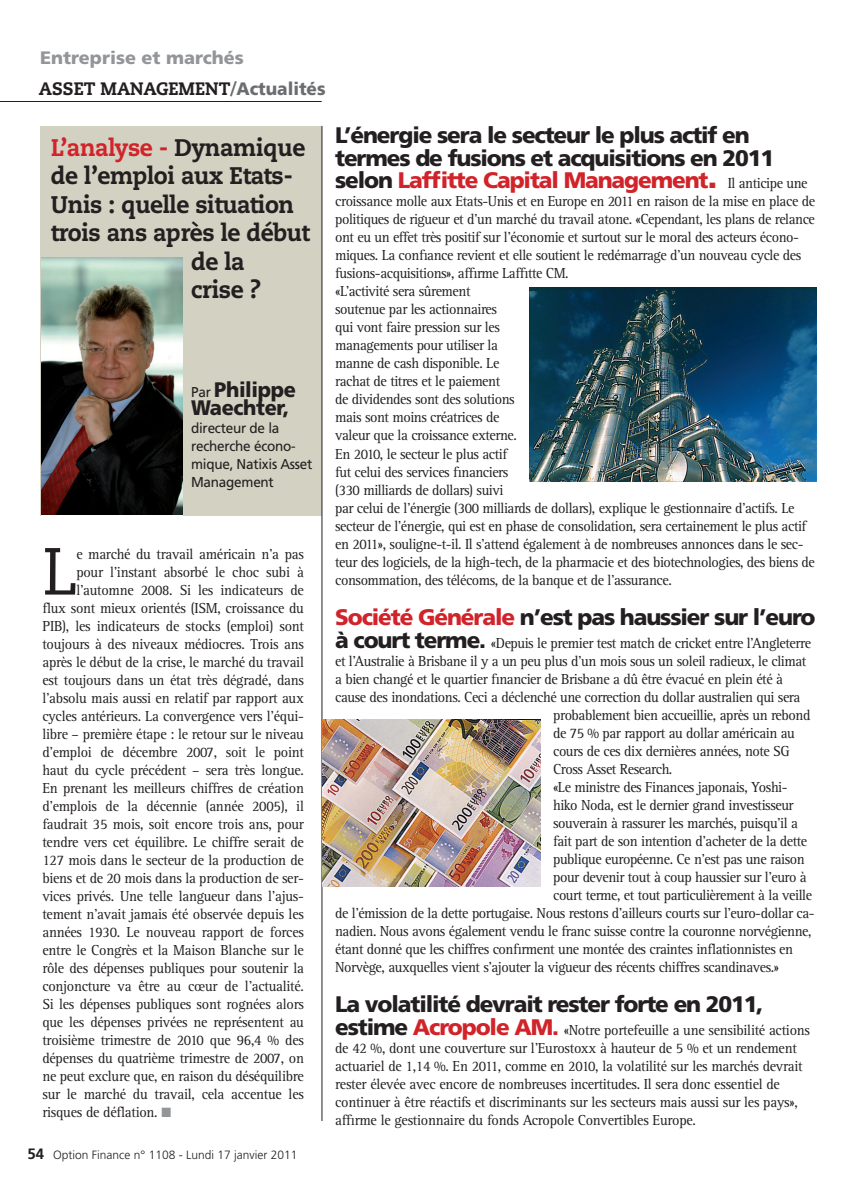
<style>
.page{position:relative;width:865px;height:1189px;background:#fff}
.page>*{position:absolute;margin:0;border:0;box-sizing:border-box;transform-origin:0 0}
.t1{font:66.45px "Caecilia";color:#231f20;scale:.95 1}
.t2{font:800 24px "Caecilia";letter-spacing:-.02em;color:#231f20;scale:.95 1}
.t3{font:800 24px "Caecilia";letter-spacing:-.02em;color:#d1232a;scale:.95 1}
.t4{font:900 22.5px/22.5px "Frutiger";letter-spacing:-.05em;color:#231f20}
.t5{font:900 21px/18px "Frutiger";letter-spacing:-.02em;color:#231f20;scale:.95 1}
.t6{font:800 18px "Caecilia";color:#231f20;scale:.95 1}
.t7{font:900 18px "Frutiger";color:#939598}
.t8{font:15px/18px "Rotis Serif";letter-spacing:-.03em;color:#231f20;scale:.95 1}
.t9{font:14.25px/18px "Frutiger";letter-spacing:-.02em;color:#231f20;scale:.95 1}
.t10{font:300 12px "Frutiger";color:#231f20}
.s1{color:#6c6d70}
.s2{font-family:"Frutiger";font-weight:900;color:#6c6d70}
.s3{color:#231f20}
.s4{font-weight:400;font-size:14.25px}
.s5{color:#939598}
.s6{font-weight:700;font-size:15px}
.s7{color:#d1232a}
.s8{font-size:33px;color:#d1232a}
.s9{font-family:"Rotis Serif";font-weight:400;font-size:15px}
.s10{font-family:"Frutiger";font-weight:900;font-size:22.5px}
.s11{font-family:"Frutiger";font-weight:900;font-size:22.5px;color:#d1232a}
</style>
<div class="page">
<hr style="left:0;top:101px;width:322px;height:1px;background:#231f20">
<div style="left:40px;top:126px;width:282px;height:389px;background:#d2d1c2"></div>
<div style="left:41px;top:257px;width:142px;height:265px;background:#fff"></div>
<img style="left:41px;top:257px;width:142px;height:257px">
<hr style="left:322px;top:126px;width:1px;height:995px;background:#231f20">
<img style="left:530px;top:288px;width:286px;height:194px">
<img style="left:322px;top:720px;width:218px;height:167px">
<p class="t7" style="left:40px;top:51px;width:205px">Entreprise et marchés</p>
<p class="t6" style="left:39px;top:81px;width:303px">ASSET MANAGEMENT<span class="s1">/</span><span class="s2">Actualités</span></p>
<h2 class="t3" style="left:51px;top:137px;width:269px">L’analyse - <span class="s3">Dynamique</span></h2>
<h2 class="t2" style="left:51px;top:166px;width:256px">de l’emploi aux Etats-</h2>
<h2 class="t2" style="left:51px;top:194px;width:258px">Unis : quelle situation</h2>
<h2 class="t2" style="left:51px;top:223px;width:274px">trois ans après le début</h2>
<h2 class="t2" style="left:191px;top:251px;width:58px">de la</h2>
<h2 class="t2" style="left:191px;top:280px;width:75px">crise ?</h2>
<h3 class="t5" style="left:191px;top:382px;width:112px"><span class="s4">Par</span> Philippe<br>Waechter,</h3>
<p class="t9" style="left:191px;top:420px;width:129px">directeur de la recherche écono&shy;mique, Natixis Asset<br>Management</p>
<h1 class="t1" style="left:42px;top:543px;width:38px">L</h1>
<p class="t8" style="left:76px;top:546px;width:241px">e marché du travail américain n’a pas</p>
<p class="t8" style="left:76px;top:564px;width:241px">pour l’instant absorbé le choc subi à</p>
<p class="t8" style="left:76px;top:582px;width:241px">l’automne 2008. Si les indicateurs de</p>
<p class="t8" style="left:42px;top:600px;width:277px">flux sont mieux orientés (ISM, croissance du</p>
<p class="t8" style="left:42px;top:618px;width:277px">PIB), les indicateurs de stocks (emploi) sont</p>
<p class="t8" style="left:42px;top:636px;width:277px">toujours à des niveaux médiocres. Trois ans</p>
<p class="t8" style="left:42px;top:654px;width:277px">après le début de la crise, le marché du travail</p>
<p class="t8" style="left:42px;top:672px;width:277px">est toujours dans un état très dégradé, dans</p>
<p class="t8" style="left:42px;top:690px;width:277px">l’absolu mais aussi en relatif par rapport aux</p>
<p class="t8" style="left:42px;top:708px;width:277px">cycles antérieurs. La convergence vers l’équi-</p>
<p class="t8" style="left:42px;top:726px;width:277px">libre – première étape : le retour sur le niveau</p>
<p class="t8" style="left:42px;top:744px;width:277px">d’emploi de décembre 2007, soit le point</p>
<p class="t8" style="left:42px;top:762px;width:277px">haut du cycle précédent – sera très longue.</p>
<p class="t8" style="left:42px;top:780px;width:277px">En prenant les meilleurs chiffres de création</p>
<p class="t8" style="left:42px;top:798px;width:277px">d’emplois de la décennie (année 2005), il</p>
<p class="t8" style="left:42px;top:816px;width:277px">faudrait 35 mois, soit encore trois ans, pour</p>
<p class="t8" style="left:42px;top:834px;width:277px">tendre vers cet équilibre. Le chiffre serait de</p>
<p class="t8" style="left:42px;top:852px;width:277px">127 mois dans le secteur de la production de</p>
<p class="t8" style="left:42px;top:870px;width:277px">biens et de 20 mois dans la production de ser-</p>
<p class="t8" style="left:42px;top:888px;width:277px">vices privés. Une telle langueur dans l’ajus-</p>
<p class="t8" style="left:42px;top:906px;width:277px">tement n’avait jamais été observée depuis les</p>
<p class="t8" style="left:42px;top:924px;width:277px">années 1930. Le nouveau rapport de forces</p>
<p class="t8" style="left:42px;top:942px;width:277px">entre le Congrès et la Maison Blanche sur le</p>
<p class="t8" style="left:42px;top:960px;width:277px">rôle des dépenses publiques pour soutenir la</p>
<p class="t8" style="left:42px;top:978px;width:277px">conjoncture va être au cœur de l’actualité.</p>
<p class="t8" style="left:42px;top:996px;width:277px">Si les dépenses publiques sont rognées alors</p>
<p class="t8" style="left:42px;top:1014px;width:277px">que les dépenses privées ne représentent au</p>
<p class="t8" style="left:42px;top:1032px;width:277px">troisième trimestre de 2010 que 96,4 % des</p>
<p class="t8" style="left:42px;top:1050px;width:277px">dépenses du quatrième trimestre de 2007, on</p>
<p class="t8" style="left:42px;top:1068px;width:277px">ne peut exclure que, en raison du déséquilibre</p>
<p class="t8" style="left:42px;top:1086px;width:277px">sur le marché du travail, cela accentue les</p>
<p class="t8" style="left:42px;top:1104px;width:137px">risques de déflation. <span class="s5">■</span></p>
<p class="t10" style="left:28px;top:1150px;width:271px"><span class="s6">54</span> Option Finance n° 1108 - Lundi 17 janvier 2011</p>
<h3 class="t4" style="left:335px;top:126px;width:474px">L’énergie sera le secteur le plus actif en termes de fusions et acquisitions en 2011 selon <span class="s7">Laffitte Capital Management</span><span class="s8">.</span> <span class="s9">Il anticipe une</span></h3>
<p class="t8" style="left:335px;top:194px;width:507px">croissance molle aux Etats-Unis et en Europe en 2011 en raison de la mise en place de politiques de rigueur et d’un marché du travail atone. «Cependant, les plans de relance ont eu un effet très positif sur l’économie et surtout sur le moral des acteurs écono&shy;miques. La confiance revient et elle soutient le redémarrage d’un nouveau cycle des fusions-acquisitions», affirme Laffitte CM.<br>«L’activité sera sûrement<br>soutenue par les actionnaires<br>qui vont faire pression sur les<br>managements pour utiliser la<br>manne de cash disponible. Le<br>rachat de titres et le paiement<br>de dividendes sont des solutions<br>mais sont moins créatrices de<br>valeur que la croissance externe.<br>En 2010, le secteur le plus actif<br>fut celui des services financiers<br>(330 milliards de dollars) suivi<br>par celui de l’énergie (300 milliards de dollars), explique le gestionnaire d’actifs. Le secteur de l’énergie, qui est en phase de consolidation, sera certainement le plus actif en 2011», souligne-t-il. Il s’attend également à de nombreuses annonces dans le sec&shy;teur des logiciels, de la high-tech, de la pharmacie et des biotechnologies, des biens de consommation, des télécoms, de la banque et de l’assurance.</p>
<h3 class="t4" style="left:335px;top:608px;width:482px"><span class="s7">Société Générale</span> n’est pas haussier sur l’euro</h3>
<p class="t8" style="left:335px;top:635px;width:502px"><span class="s10">à court terme.</span> «Depuis le premier test match de cricket entre l’Angleterre</p>
<p class="t8" style="left:335px;top:653px;width:497px">et l’Australie à Brisbane il y a un peu plus d’un mois sous un soleil radieux, le climat</p>
<p class="t8" style="left:335px;top:671px;width:473px">a bien changé et le quartier financier de Brisbane a dû être évacué en plein été à</p>
<p class="t8" style="left:335px;top:689px;width:491px">cause des inondations. Ceci a déclenché une correction du dollar australien qui sera</p>
<p class="t8" style="left:553px;top:707px;width:272px">probablement bien accueillie, après un rebond</p>
<p class="t8" style="left:553px;top:725px;width:256px">de 75 % par rapport au dollar américain au</p>
<p class="t8" style="left:553px;top:743px;width:251px">cours de ces dix dernières années, note SG</p>
<p class="t8" style="left:553px;top:761px;width:127px">Cross Asset Research.</p>
<p class="t8" style="left:553px;top:779px;width:248px">«Le ministre des Finances japonais, Yoshi-</p>
<p class="t8" style="left:553px;top:797px;width:255px">hiko Noda, est le dernier grand investisseur</p>
<p class="t8" style="left:553px;top:815px;width:259px">souverain à rassurer les marchés, puisqu’il a</p>
<p class="t8" style="left:553px;top:833px;width:269px">fait part de son intention d’acheter de la dette</p>
<p class="t8" style="left:553px;top:851px;width:266px">publique européenne. Ce n’est pas une raison</p>
<p class="t8" style="left:553px;top:869px;width:269px">pour devenir tout à coup haussier sur l’euro à</p>
<p class="t8" style="left:553px;top:887px;width:274px">court terme, et tout particulièrement à la veille</p>
<p class="t8" style="left:335px;top:905px;width:506px">de l’émission de la dette portugaise. Nous restons d’ailleurs courts sur l’euro-dollar ca-</p>
<p class="t8" style="left:335px;top:923px;width:503px">nadien. Nous avons également vendu le franc suisse contre la couronne norvégienne,</p>
<p class="t8" style="left:335px;top:941px;width:483px">étant donné que les chiffres confirment une montée des craintes inflationnistes en</p>
<p class="t8" style="left:335px;top:959px;width:469px">Norvège, auxquelles vient s’ajouter la vigueur des récents chiffres scandinaves.»</p>
<h3 class="t4" style="left:335px;top:995px;width:430px">La volatilité devrait rester forte en 2011,</h3>
<p class="t8" style="left:335px;top:1022px;width:501px"><span class="s10">estime</span> <span class="s11">Acropole AM.</span> «Notre portefeuille a une sensibilité actions de 42 %, dont une couverture sur l’Eurostoxx à hauteur de 5 % et un rendement actuariel de 1,14 %. En 2011, comme en 2010, la volatilité sur les marchés devrait rester élevée avec encore de nombreuses incertitudes. Il sera donc essentiel de continuer à être réactifs et discriminants sur les secteurs mais aussi sur les pays», affirme le gestionnaire du fonds Acropole Convertibles Europe.</p>
</div>
